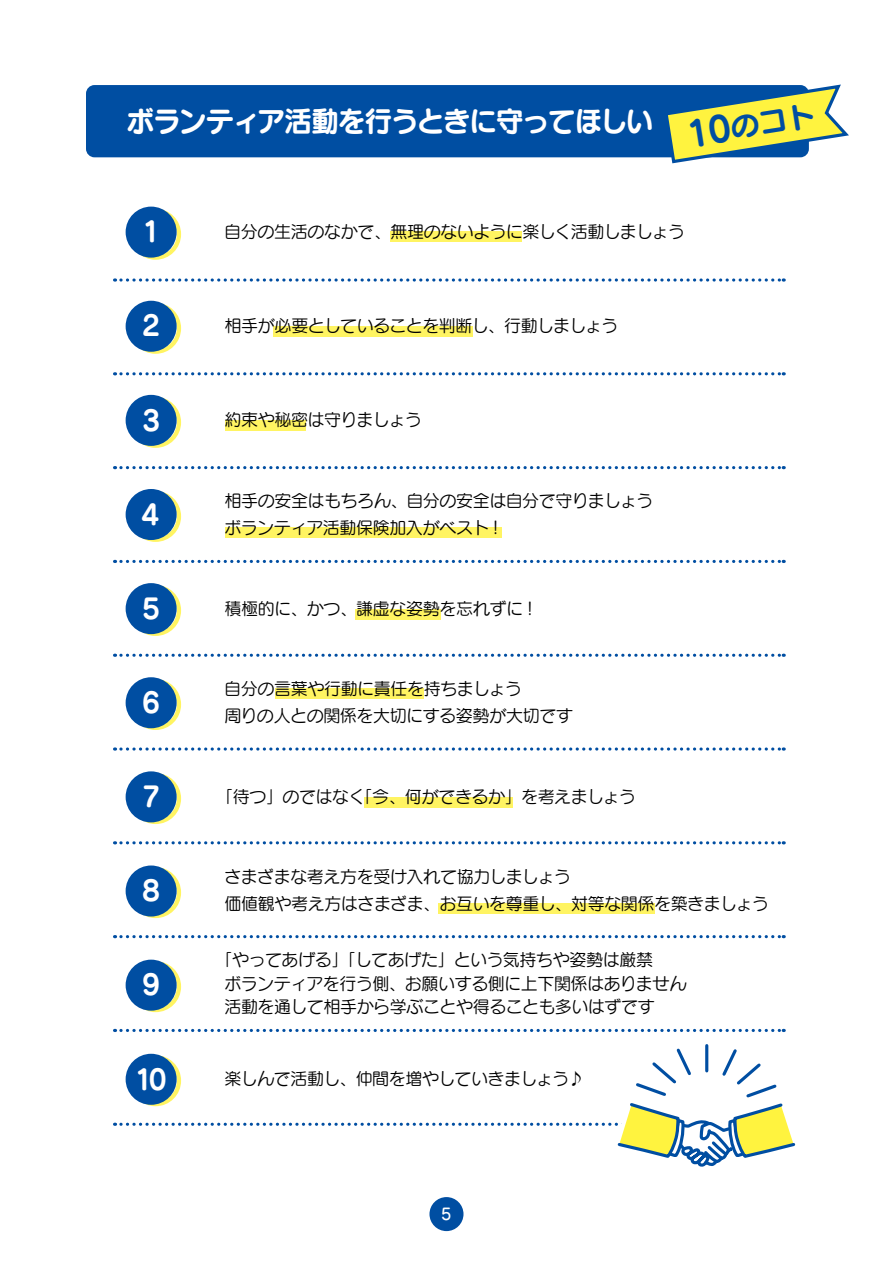
<style>
.page{position:relative;width:893px;height:1263px;background:#fff}
.page>*{position:absolute;margin:0;border:0;box-sizing:border-box;transform-origin:0 0}
.t1{font:28.65px "Seurat Pro B";letter-spacing:-.065em;color:#fff}
.t2{font:28.65px "Seurat Pro B";color:#004ea2}
.t3{font:27.6px "Seurat Pro B";color:#fff}
.t4{font:16.95px/26.5px "Seurat Pro M";letter-spacing:-.025em;color:#000}
.t5{font:15.9px "Seurat Pro DB";color:#fff}
.s1{font-size:35.1px}
</style>
<div class="page">
<div style="left:86px;top:85px;width:723px;height:72px;background:#004ea2;border-radius:9px"></div>
<div style="left:130px;top:209px;width:51px;height:51px;border:4px solid #fff462;border-radius:50%"></div>
<div style="left:130px;top:303px;width:51px;height:51px;border:4px solid #fff462;border-radius:50%"></div>
<div style="left:130px;top:397px;width:51px;height:51px;border:4px solid #fff462;border-radius:50%"></div>
<div style="left:130px;top:491px;width:51px;height:51px;border:4px solid #fff462;border-radius:50%"></div>
<div style="left:130px;top:585px;width:51px;height:51px;border:4px solid #fff462;border-radius:50%"></div>
<div style="left:130px;top:679px;width:51px;height:51px;border:4px solid #fff462;border-radius:50%"></div>
<div style="left:130px;top:773px;width:51px;height:51px;border:4px solid #fff462;border-radius:50%"></div>
<div style="left:130px;top:867px;width:51px;height:51px;border:4px solid #fff462;border-radius:50%"></div>
<div style="left:130px;top:961px;width:51px;height:51px;border:4px solid #fff462;border-radius:50%"></div>
<svg style="left:115px;top:278px;width:669px;height:4px"></svg>
<svg style="left:115px;top:372px;width:669px;height:3px"></svg>
<svg style="left:115px;top:466px;width:669px;height:3px"></svg>
<svg style="left:115px;top:560px;width:669px;height:3px"></svg>
<svg style="left:115px;top:654px;width:669px;height:3px"></svg>
<svg style="left:115px;top:747px;width:669px;height:4px"></svg>
<svg style="left:115px;top:841px;width:669px;height:3px"></svg>
<svg style="left:115px;top:935px;width:669px;height:3px"></svg>
<svg style="left:115px;top:1029px;width:490px;height:3px"></svg>
<svg style="left:662px;top:84px;width:187px;height:80px"></svg>
<div style="left:390px;top:231px;width:132px;height:11px;background:#fff462"></div>
<div style="left:275px;top:688px;width:149px;height:11px;background:#fff462"></div>
<div style="left:273px;top:326px;width:199px;height:11px;background:#fff462"></div>
<div style="left:225px;top:420px;width:80px;height:11px;background:#fff462"></div>
<div style="left:225px;top:527px;width:277px;height:11px;background:#fff462"></div>
<div style="left:355px;top:609px;width:85px;height:11px;background:#fff462"></div>
<div style="left:364px;top:797px;width:149px;height:11px;background:#fff462"></div>
<div style="left:438px;top:903px;width:217px;height:11px;background:#fff462"></div>
<svg style="left:608px;top:1028px;width:178px;height:4px"></svg>
<svg style="left:115px;top:1044px;width:681px;height:188px"></svg>
<div style="left:126px;top:301px;width:51px;height:51px;background:#004ea2;border-radius:50%"></div>
<div style="left:126px;top:1054px;width:51px;height:51px;background:#004ea2;border-radius:50%"></div>
<div style="left:126px;top:395px;width:51px;height:51px;background:#004ea2;border-radius:50%"></div>
<div style="left:126px;top:489px;width:51px;height:51px;background:#004ea2;border-radius:50%"></div>
<div style="left:126px;top:583px;width:51px;height:51px;background:#004ea2;border-radius:50%"></div>
<div style="left:126px;top:677px;width:51px;height:51px;background:#004ea2;border-radius:50%"></div>
<div style="left:126px;top:771px;width:51px;height:51px;background:#004ea2;border-radius:50%"></div>
<div style="left:126px;top:865px;width:51px;height:51px;background:#004ea2;border-radius:50%"></div>
<div style="left:126px;top:960px;width:51px;height:51px;background:#004ea2;border-radius:50%"></div>
<div style="left:126px;top:207px;width:51px;height:51px;background:#004ea2;border-radius:50%"></div>
<div style="left:429px;top:1197px;width:34px;height:34px;background:#004ea2;border-radius:50%"></div>
<h1 class="t1" style="left:126px;top:101px;width:529px">ボランティア活動を行うときに守ってほしい</h1>
<h1 class="t2" style="left:684px;top:115px;width:130px;rotate:-9deg"><span class="s1">10</span>のコト</h1>
<h2 class="t3" style="left:142px;top:213px;width:19px">1</h2>
<h2 class="t3" style="left:142px;top:307px;width:19px">2</h2>
<h2 class="t3" style="left:142px;top:401px;width:19px">3</h2>
<h2 class="t3" style="left:141px;top:495px;width:19px">4</h2>
<h2 class="t3" style="left:142px;top:589px;width:19px">5</h2>
<h2 class="t3" style="left:142px;top:683px;width:19px">6</h2>
<h2 class="t3" style="left:142px;top:777px;width:19px">7</h2>
<h2 class="t3" style="left:142px;top:871px;width:19px">8</h2>
<h2 class="t3" style="left:142px;top:966px;width:19px">9</h2>
<h2 class="t3" style="left:134px;top:1060px;width:34px">10</h2>
<p class="t4" style="left:224px;top:218px;width:462px">自分の生活のなかで、無理のないように楽しく活動しましょう</p>
<p class="t4" style="left:224px;top:312px;width:395px">相手が必要としていることを判断し、行動しましょう</p>
<p class="t4" style="left:224px;top:406px;width:199px">約束や秘密は守りましょう</p>
<p class="t4" style="left:224px;top:487px;width:430px">相手の安全はもちろん、自分の安全は自分で守りましょうボランティア活動保険加入がベスト！</p>
<p class="t4" style="left:224px;top:594px;width:315px">積極的に、かつ、謙虚な姿勢を忘れずに！</p>
<p class="t4" style="left:224px;top:675px;width:350px">自分の言葉や行動に責任を持ちましょう<br>周りの人との関係を大切にする姿勢が大切です</p>
<p class="t4" style="left:216px;top:782px;width:421px">「待つ」のではなく「今、何ができるか」を考えましょう</p>
<p class="t4" style="left:224px;top:863px;width:546px">さまざまな考え方を受け入れて協力しましょう<br>価値観や考え方はさまざま、お互いを尊重し、対等な関係を築きましょう</p>
<p class="t4" style="left:224px;top:947px;width:463px;line-height:23.4px;text-indent:-9px">「やってあげる」「してあげた」という気持ちや姿勢は厳禁<br>ボランティアを行う側、お願いする側に上下関係はありません活動を通して相手から学ぶことや得ることも多いはずです</p>
<p class="t4" style="left:224px;top:1064px;width:362px">楽しんで活動し、仲間を増やしていきましょう♪</p>
<p class="t5" style="left:441px;top:1203px;width:12px">5</p>
</div>
